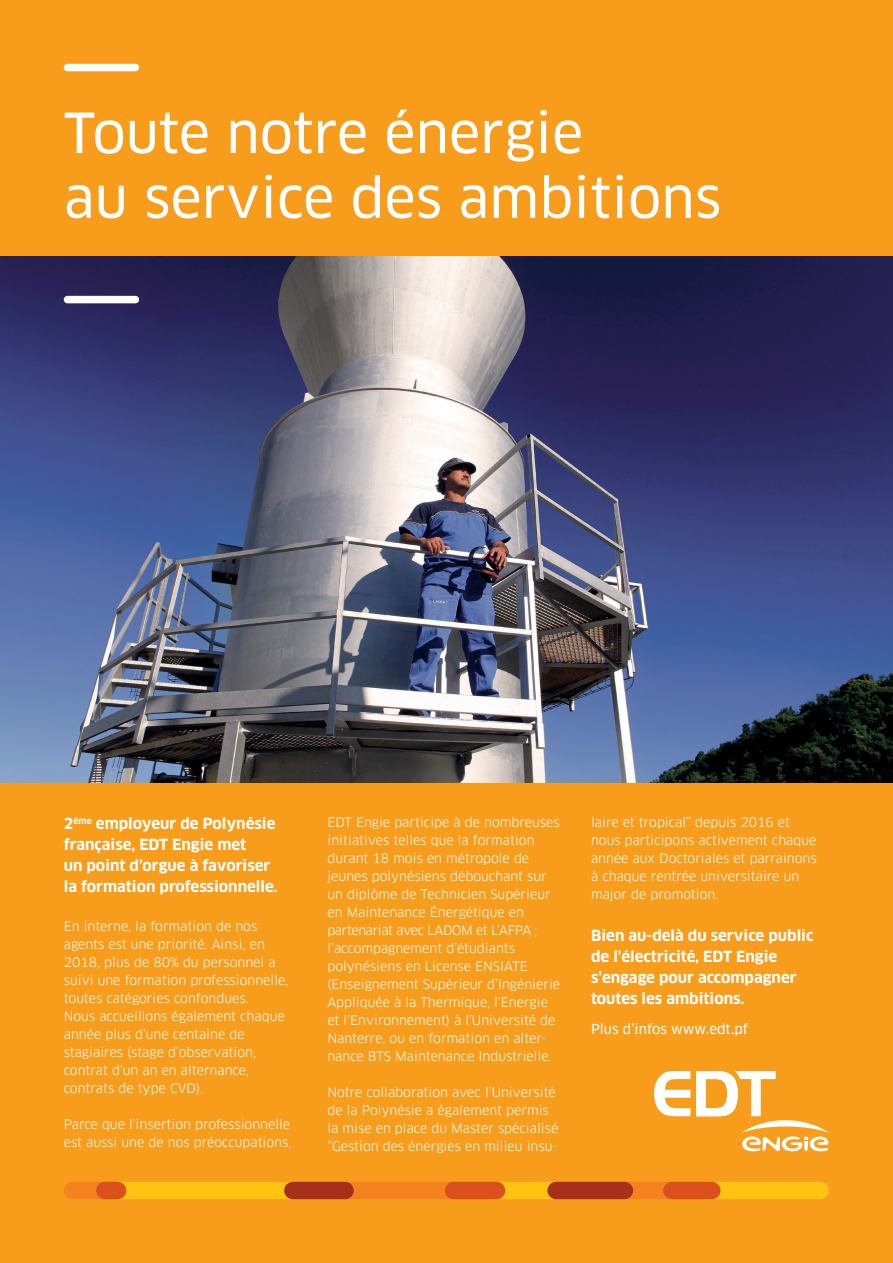
<style>
.page{position:relative;width:893px;height:1263px;background:#fff}
.page>*{position:absolute;margin:0;border:0;box-sizing:border-box;transform-origin:0 0}
.t1{font:54px/64.8px "Clan Pro News";color:#fff}
.t2{font:700 15px/21px "Clan Pro";color:#fff}
.t3{font:13.5px "Clan Pro News";color:#fff}
.t4{font:12.75px/18px "Clan Pro";color:#fff}
</style>
<div class="page">
<img style="left:0;top:256px;width:893px;height:527px">
<div style="left:0;top:0;width:893px;height:256px;background:#f89c1c"></div>
<div style="left:0;top:783px;width:893px;height:480px;background:#f89c1c"></div>
<div style="left:64px;top:64px;width:75px;height:7px;background:#fff;border-radius:4px"></div>
<div style="left:64px;top:296px;width:75px;height:7px;background:#fff;border-radius:4px"></div>
<div style="left:703px;top:1182px;width:126px;height:17px;background:#fec210;border-radius:9px"></div>
<div style="left:616px;top:1182px;width:64px;height:17px;background:#f58220;border-radius:9px"></div>
<div style="left:488px;top:1182px;width:77px;height:17px;background:#fec210;border-radius:9px"></div>
<div style="left:547px;top:1182px;width:86px;height:17px;background:#a6301c;border-radius:9px"></div>
<div style="left:336px;top:1182px;width:126px;height:17px;background:#f58220;border-radius:9px"></div>
<div style="left:109px;top:1182px;width:192px;height:17px;background:#fec210;border-radius:9px"></div>
<div style="left:64px;top:1182px;width:50px;height:17px;background:#f58220;border-radius:9px"></div>
<div style="left:445px;top:1182px;width:60px;height:17px;background:#da511d;border-radius:9px"></div>
<div style="left:284px;top:1182px;width:70px;height:17px;background:#a6301c;border-radius:9px"></div>
<div style="left:96px;top:1182px;width:30px;height:17px;background:#da511d;border-radius:9px"></div>
<div style="left:663px;top:1182px;width:57px;height:17px;background:#da511d;border-radius:9px"></div>
<svg style="left:654px;top:1071px;width:36px;height:45px"></svg>
<svg style="left:696px;top:1071px;width:133px;height:81px"></svg>
<h1 class="t1" style="left:64px;top:101px;width:659px">Toute notre énergie<br>au service des ambitions</h1>
<p class="t2" style="left:64px;top:813px;width:215px">2<sup>ème</sup> employeur de Polynésie française, EDT Engie met<br>un point d’orgue à favoriser la formation professionnelle.</p>
<p class="t4" style="left:64px;top:917px;width:226px">En interne, la formation de nos agents est une priorité. Ainsi, en<br>2018, plus de 80% du personnel a suivi une formation professionnelle, toutes catégories confondues.<br>Nous accueillons également chaque année plus d’une centaine de stagiaires (stage d’observation, contrat d’un an en alternance, contrats de type CVD).</p>
<p class="t4" style="left:64px;top:1115px;width:229px">Parce que l’insertion professionnelle est aussi une de nos préoccupations,</p>
<p class="t4" style="left:327px;top:813px;width:234px">EDT Engie participe à de nombreuses initiatives telles que la formation durant 18 mois en métropole de jeunes polynésiens débouchant sur un diplôme de Technicien Supérieur en Maintenance Énergétique en partenariat avec LADOM et L’AFPA ; l’accompagnement d’étudiants polynésiens en License ENSIATE (Enseignement Supérieur d’Ingénierie Appliquée à la Thermique, l’Energie et l’Environnement) à l’Université de Nanterre, ou en formation en alter&shy;nance BTS Maintenance Industrielle.</p>
<p class="t4" style="left:327px;top:1083px;width:232px">Notre collaboration avec l’Université de la Polynésie a également permis la mise en place du Master spécialisé “Gestion des énergies en milieu insu-</p>
<p class="t4" style="left:591px;top:813px;width:227px">laire et tropical” depuis 2016 et nous participons activement chaque année aux Doctoriales et parrainons à chaque rentrée universitaire un major de promotion.</p>
<p class="t2" style="left:591px;top:925px;width:224px">Bien au-delà du service public de l’électricité, EDT Engie s’engage pour accompagner toutes les ambitions.</p>
<p class="t3" style="left:591px;top:1021px;width:159px">Plus d’infos www.edt.pf</p>
</div>
